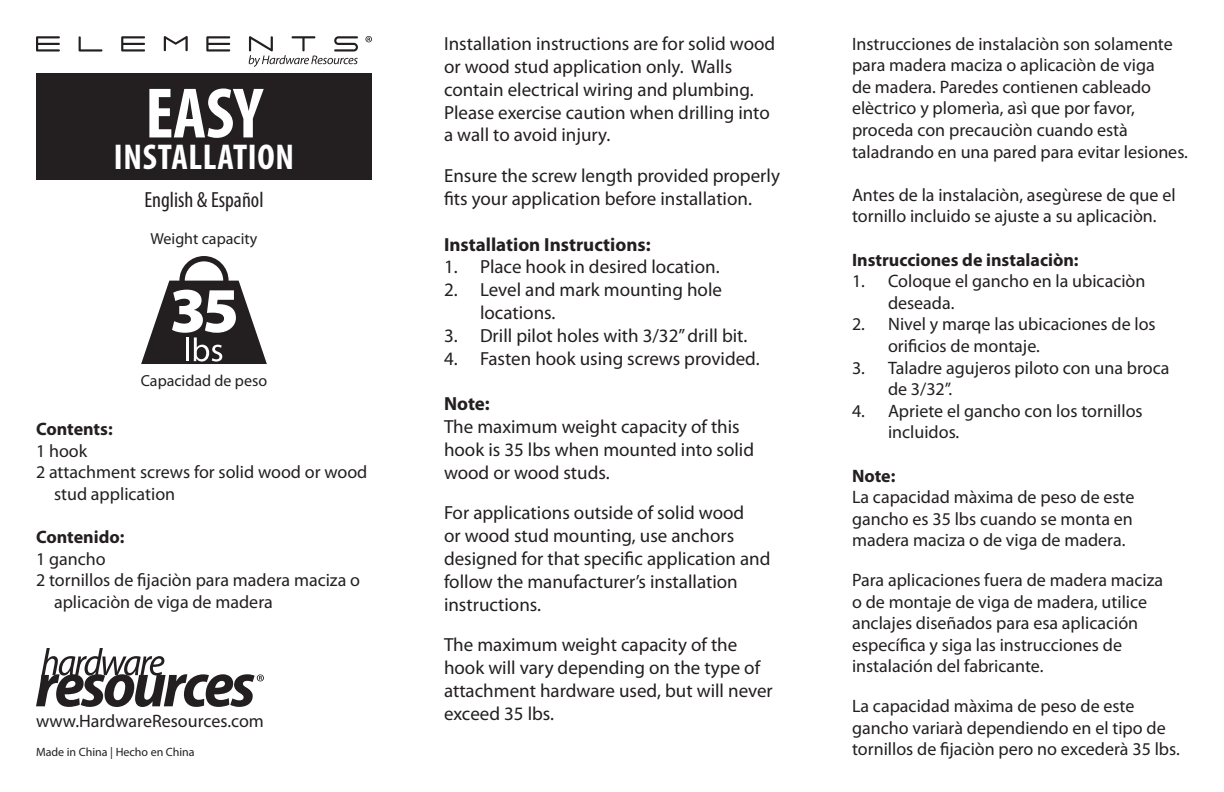
<style>
.page{position:relative;width:1224px;height:792px;background:#fff}
.page>*{position:absolute;margin:0;border:0;box-sizing:border-box;transform-origin:0 0}
.t1{font:700 condensed 72px "Myriad Pro";color:#fff}
.t2{font:700 condensed 36px "Myriad Pro";letter-spacing:.02em;color:#fff}
.t3{font:condensed 22px "Myriad Pro";color:#231f20}
.t4{font:19px/22.8px "Myriad Pro";color:#231f20}
.t5{font:700 19px "Myriad Pro";color:#231f20}
.t6{font:18px/21.6px "Myriad Pro";color:#231f20}
.t7{font:700 18px "Myriad Pro";color:#231f20}
.t8{font:16px "Myriad Pro";color:#231f20}
.t9{font:12px "Myriad Pro";color:#231f20}
</style>
<div class="page">
<div style="left:36px;top:73px;width:336px;height:107px;background:#231f20"></div>
<svg style="left:36px;top:648px;width:228px;height:59px"></svg>
<svg style="left:141px;top:256px;width:126px;height:108px"></svg>
<svg style="left:36px;top:36px;width:24px;height:16px"></svg>
<svg style="left:79px;top:36px;width:23px;height:16px"></svg>
<svg style="left:121px;top:36px;width:24px;height:16px"></svg>
<svg style="left:164px;top:36px;width:24px;height:15px"></svg>
<svg style="left:206px;top:36px;width:24px;height:16px"></svg>
<svg style="left:249px;top:36px;width:109px;height:31px"></svg>
<svg style="left:365px;top:36px;width:7px;height:6px"></svg>
<h1 class="t1" style="left:145px;top:68px;width:119px">EASY</h1>
<h2 class="t2" style="left:114px;top:135px;width:182px">INSTALLATION</h2>
<p class="t3" style="left:144px;top:186px;width:121px">English &amp; Español</p>
<p class="t8" style="left:151px;top:229px;width:108px">Weight capacity</p>
<p class="t8" style="left:141px;top:370px;width:128px">Capacidad de peso</p>
<p class="t7" style="left:36px;top:417px;width:78px">Contents:</p>
<p class="t6" style="left:36px;top:440px;width:53px">1 hook</p>
<p class="t6" style="left:36px;top:461px;width:333px">2 attachment screws for solid wood or wood</p>
<p class="t6" style="left:54px;top:483px;width:123px">stud application</p>
<p class="t7" style="left:36px;top:525px;width:90px">Contenido:</p>
<p class="t6" style="left:36px;top:548px;width:71px">1 gancho</p>
<p class="t6" style="left:36px;top:569px;width:326px">2 tornillos de fijaciòn para madera maciza o</p>
<p class="t6" style="left:54px;top:591px;width:220px">aplicaciòn de viga de madera</p>
<p class="t6" style="left:36px;top:710px;width:229px">www.HardwareResources.com</p>
<p class="t4" style="left:444px;top:32px;width:333px">Installation instructions are for solid wood or wood stud application only. Walls contain electrical wiring and plumbing.<br>Please exercise caution when drilling into a wall to avoid injury.</p>
<p class="t4" style="left:444px;top:164px;width:337px">Ensure the screw length provided properly fits your application before installation.</p>
<p class="t5" style="left:444px;top:232px;width:208px">Installation Instructions:</p>
<p class="t4" style="left:444px;top:255px;width:277px">1. Place hook in desired location.</p>
<p class="t4" style="left:480px;top:278px;width:244px;text-indent:-36px">2. Level and mark mounting hole locations.</p>
<p class="t4" style="left:444px;top:324px;width:305px">3. Drill pilot holes with 3/32” drill bit.</p>
<p class="t4" style="left:444px;top:347px;width:317px">4. Fasten hook using screws provided.</p>
<p class="t5" style="left:444px;top:391px;width:47px">Note:</p>
<p class="t4" style="left:444px;top:415px;width:312px">The maximum weight capacity of this hook is 35 lbs when mounted into solid wood or wood studs.</p>
<p class="t4" style="left:444px;top:501px;width:328px">For applications outside of solid wood<br>or wood stud mounting, use anchors designed for that specific application and follow the manufacturer’s installation instructions.</p>
<p class="t4" style="left:444px;top:633px;width:330px">The maximum weight capacity of the hook will vary depending on the type of attachment hardware used, but will never exceed 35 lbs.</p>
<p class="t6" style="left:852px;top:32px;width:338px">Instrucciones de instalaciòn son solamente para madera maciza o aplicaciòn de viga<br>de madera. Paredes contienen cableado elèctrico y plomerìa, asì que por favor, proceda con precauciòn cuando està taladrando en una pared para evitar lesiones.</p>
<p class="t6" style="left:852px;top:184px;width:325px">Antes de la instalaciòn, asegùrese de que el tornillo incluido se ajuste a su aplicaciòn.</p>
<p class="t7" style="left:852px;top:248px;width:228px">Instrucciones de instalaciòn:</p>
<p class="t6" style="left:888px;top:270px;width:259px;text-indent:-36px">1. Coloque el gancho en la ubicaciòn deseada.</p>
<p class="t6" style="left:888px;top:313px;width:269px;text-indent:-36px">2. Nivel y marqe las ubicaciones de los orificios de montaje.</p>
<p class="t6" style="left:888px;top:356px;width:283px;text-indent:-36px">3. Taladre agujeros piloto con una broca de 3/32”.</p>
<p class="t6" style="left:888px;top:400px;width:256px;text-indent:-36px">4. Apriete el gancho con los tornillos incluidos.</p>
<p class="t7" style="left:852px;top:464px;width:45px">Note:</p>
<p class="t6" style="left:852px;top:486px;width:284px;text-align:justify">La capacidad màxima de peso de este gancho es 35 lbs cuando se monta en madera maciza o de viga de madera.</p>
<p class="t6" style="left:852px;top:569px;width:313px">Para aplicaciones fuera de madera maciza o de montaje de viga de madera, utilice anclajes diseñados para esa aplicación específica y siga las instrucciones de instalación del fabricante.</p>
<p class="t6" style="left:852px;top:695px;width:315px">La capacidad màxima de peso de este gancho variarà dependiendo en el tipo de</p>
<p class="t9" style="left:36px;top:745px;width:160px">Made in China | Hecho en China</p>
<p class="t6" style="left:852px;top:738px;width:329px">tornillos de fijaciòn pero no excederà 35 lbs.</p>
</div>
